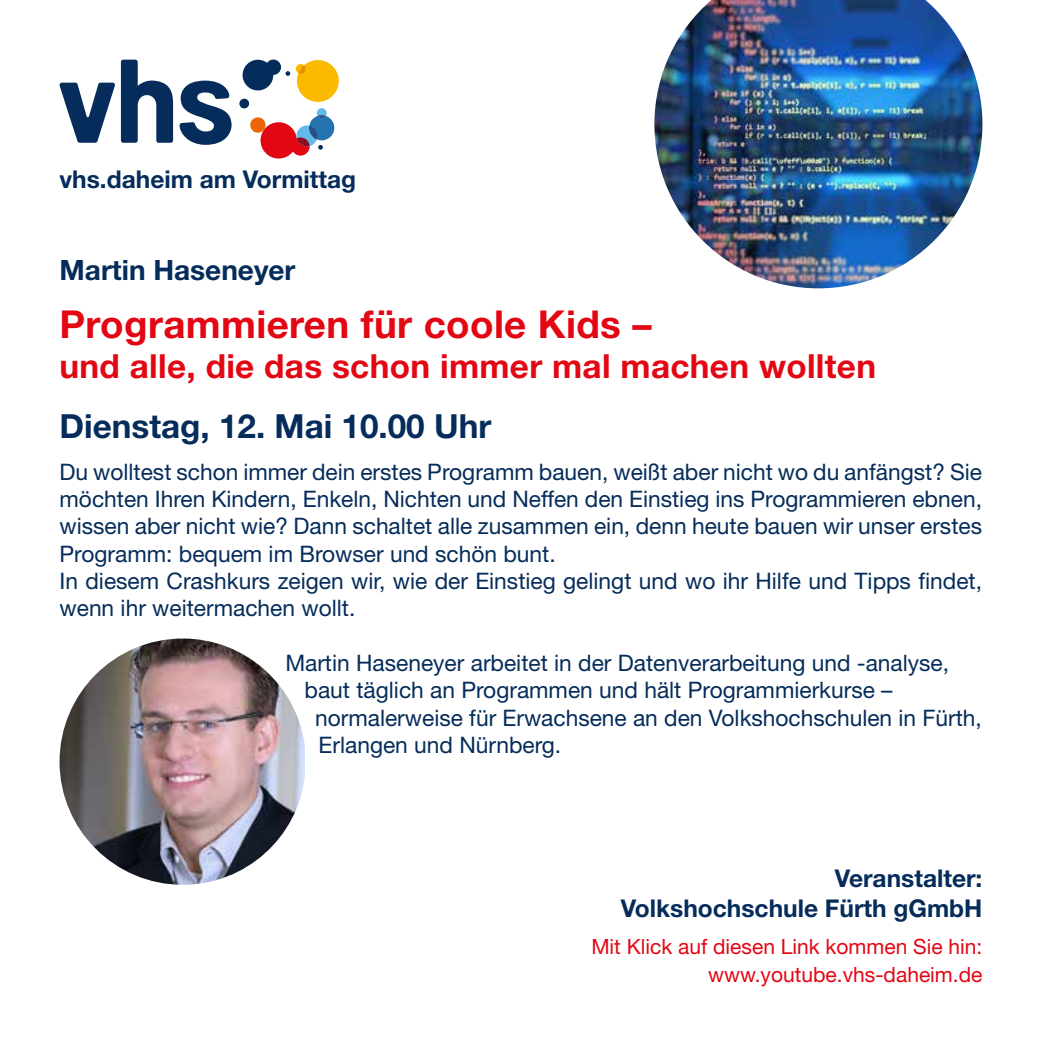
<style>
.page{position:relative;width:1042px;height:1042px;background:#fff}
.page>*{position:absolute;margin:0;border:0;box-sizing:border-box;transform-origin:0 0}
.t1{font:700 38.5px "Helvetica Neue LT";letter-spacing:.01em;color:#e30613}
.t2{font:700 33.25px "Helvetica Neue LT";letter-spacing:.01em;color:#e30613}
.t3{font:700 33.25px "Helvetica Neue LT";color:#052c5a}
.t4{font:700 28px "Helvetica Neue LT";color:#052c5a}
.t5{font:700 24.5px/29.4px "Helvetica Neue LT";color:#052c5a;text-align:right}
.t6{font:22.75px/27.3px "Helvetica Neue LT";color:#052c5a}
.t7{font:21px/28.7px "Helvetica Neue LT";color:#e30613;text-align:right}
</style>
<div class="page">
<svg style="left:60px;top:83px;width:55px;height:60px"></svg>
<svg style="left:121px;top:60px;width:52px;height:83px"></svg>
<svg style="left:180px;top:81px;width:52px;height:64px"></svg>
<div style="left:309px;top:115px;width:25px;height:25px;background:#2474af;border-radius:50%"></div>
<div style="left:317px;top:108px;width:10px;height:10px;background:#63b9e9;border-radius:50%"></div>
<svg style="left:296px;top:60px;width:43px;height:42px"></svg>
<svg style="left:239px;top:98px;width:11px;height:11px"></svg>
<svg style="left:243px;top:60px;width:47px;height:30px"></svg>
<svg style="left:250px;top:115px;width:76px;height:44px"></svg>
<img style="left:60px;top:638px;width:245px;height:247px">
<img style="left:654px;top:0;width:328px;height:288px">
<p class="t5" style="left:60px;top:164px;width:298px">vhs.daheim am Vormittag</p>
<p class="t4" style="left:60px;top:253px;width:237px">Martin Haseneyer</p>
<h1 class="t1" style="left:60px;top:300px;width:594px">Programmieren für coole Kids –</h1>
<h2 class="t2" style="left:60px;top:345px;width:818px">und alle, die das schon immer mal machen wollten</h2>
<h2 class="t3" style="left:60px;top:405px;width:433px">Dienstag, 12. Mai 10.00 Uhr</h2>
<p class="t6" style="left:60px;top:458px;width:924px">Du wolltest schon immer dein erstes Programm bauen, weißt aber nicht wo du anfängst? Sie möchten Ihren Kindern, Enkeln, Nichten und Neffen den Einstieg ins Programmieren ebnen, wissen aber nicht wie? Dann schaltet alle zusammen ein, denn heute bauen wir unser erstes Programm: bequem im Browser und schön bunt.<br>In diesem Crashkurs zeigen wir, wie der Einstieg gelingt und wo ihr Hilfe und Tipps findet, wenn ihr weitermachen wollt.</p>
<p class="t6" style="left:285px;top:649px;width:665px">Martin Haseneyer arbeitet in der Datenverarbeitung und -analyse,</p>
<p class="t6" style="left:305px;top:676px;width:589px">baut täglich an Programmen und hält Programmierkurse –</p>
<p class="t6" style="left:315px;top:703px;width:668px">normalerweise für Erwachsene an den Volkshochschulen in Fürth,</p>
<p class="t6" style="left:319px;top:731px;width:244px">Erlangen und Nürnberg.</p>
<p class="t5" style="left:621px;top:863px;width:363px">Veranstalter:<br>Volkshochschule Fürth gGmbH</p>
<p class="t7" style="left:591px;top:931px;width:393px">Mit Klick auf diesen Link kommen Sie hin: www.youtube.vhs-daheim.de</p>
</div>
